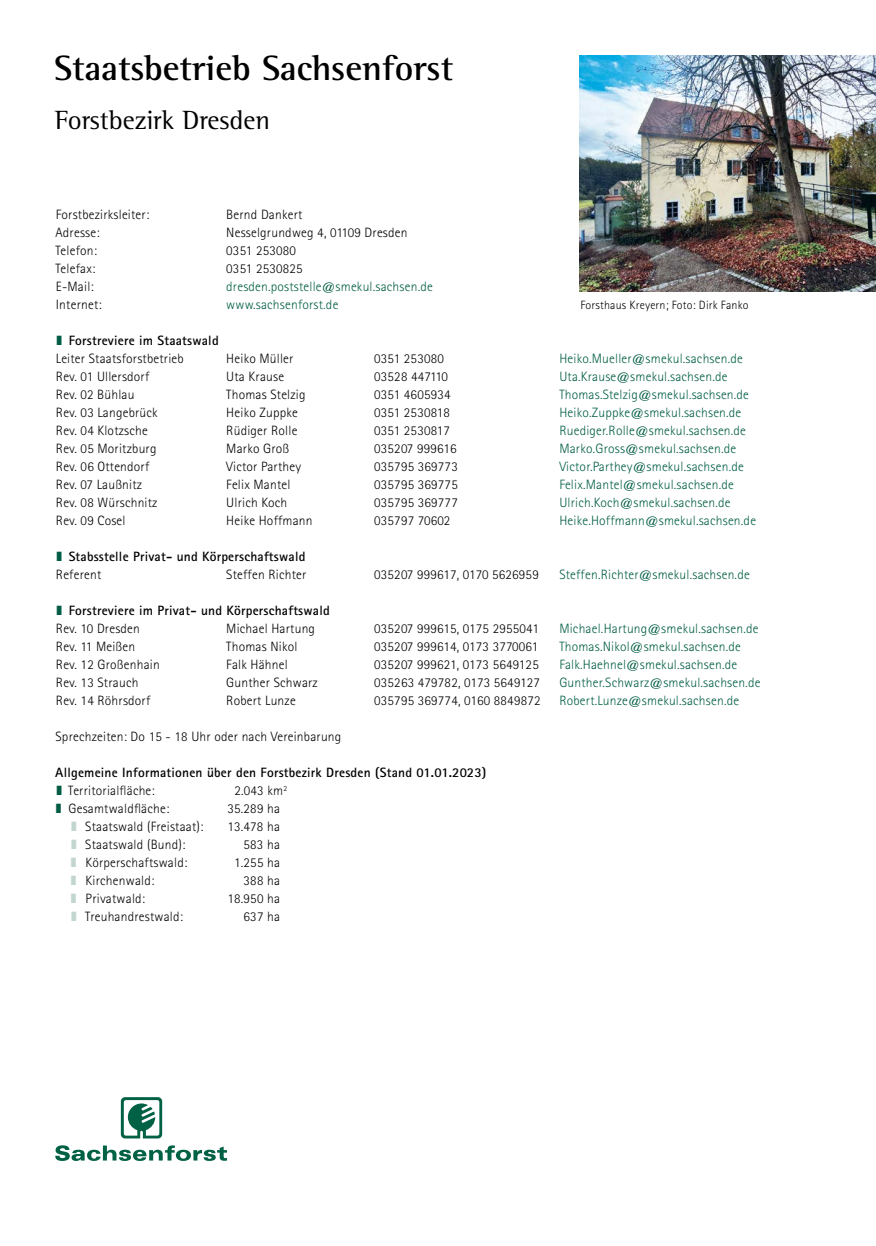
<style>
.page{position:relative;width:876px;height:1246px;background:#fff}
.page>*{position:absolute;margin:0;border:0;box-sizing:border-box;transform-origin:0 0}
.H1_Überschrift_Inhalt{font:700 36px "Rotis Semi Serif Std";color:#000}
.H2_Zwischenüberschrift_18pt{font:27px "Rotis Semi Serif Std";color:#000}
.Impressum{font:300 13.5px "Rotis Sans Serif Std";letter-spacing:.015em;color:#000}
.Impressum-2{font:300 13.5px "Rotis Sans Serif Std";letter-spacing:.015em;color:#005d44}
._2_Aufzählung{font:300 13.5px "Rotis Sans Serif Std";letter-spacing:.015em;color:#000}
._1_Aufzählung{font:700 13.5px "Rotis Sans Serif Std";letter-spacing:.015em;color:#000}
.Impressum-3{font:700 13.5px "Rotis Sans Serif Std";letter-spacing:.015em;color:#000}
._1_Aufzählung-2{font:300 13.5px "Rotis Sans Serif Std";letter-spacing:.015em;color:#000}
.t1{font:300 12px "Rotis Sans Serif Std";letter-spacing:.015em;color:#000}
.s1{color:#005d44}
.s2{color:#c2d6cf}
</style>
<div class="page">
<svg style="left:55px;top:1145px;width:172px;height:16px"></svg>
<svg style="left:121px;top:1097px;width:41px;height:41px"></svg>
<img style="left:580px;top:55px;width:296px;height:236px">
<h1 class="H1_Überschrift_Inhalt" style="left:54px;top:47px;width:401px">Staatsbetrieb Sachsenforst</h1>
<h2 class="H2_Zwischenüberschrift_18pt" style="left:55px;top:104px;width:217px">Forstbezirk Dresden</h2>
<p class="Impressum" style="left:56px;top:207px;width:95px">Forstbezirksleiter:</p>
<p class="Impressum" style="left:226px;top:207px;width:78px">Bernd Dankert</p>
<p class="Impressum" style="left:55px;top:225px;width:46px">Adresse:</p>
<p class="Impressum" style="left:226px;top:225px;width:183px">Nesselgrundweg 4, 01109 Dresden</p>
<p class="Impressum" style="left:55px;top:243px;width:43px">Telefon:</p>
<p class="Impressum" style="left:226px;top:243px;width:71px">0351 253080</p>
<p class="Impressum" style="left:55px;top:261px;width:41px">Telefax:</p>
<p class="Impressum" style="left:226px;top:261px;width:78px">0351 2530825</p>
<p class="Impressum" style="left:56px;top:279px;width:39px">E-Mail:</p>
<p class="Impressum-2" style="left:226px;top:279px;width:208px">dresden.poststelle@smekul.sachsen.de</p>
<p class="Impressum" style="left:56px;top:297px;width:47px">Internet:</p>
<p class="Impressum-2" style="left:226px;top:297px;width:114px">www.sachsenforst.de</p>
<p class="_1_Aufzählung" style="left:56px;top:332px;width:164px"><span class="s1">❚</span> Forstreviere im Staatswald</p>
<p class="Impressum" style="left:56px;top:351px;width:129px">Leiter Staatsforstbetrieb</p>
<p class="Impressum" style="left:226px;top:351px;width:69px">Heiko Müller</p>
<p class="Impressum" style="left:374px;top:351px;width:71px">0351 253080</p>
<p class="Impressum-2" style="left:559px;top:351px;width:185px">Heiko.Mueller@smekul.sachsen.de</p>
<p class="Impressum" style="left:56px;top:369px;width:95px">Rev. 01 Ullersdorf</p>
<p class="Impressum" style="left:226px;top:369px;width:59px">Uta Krause</p>
<p class="Impressum" style="left:374px;top:369px;width:75px">03528 447110</p>
<p class="Impressum-2" style="left:559px;top:369px;width:170px">Uta.Krause@smekul.sachsen.de</p>
<p class="Impressum" style="left:56px;top:387px;width:80px">Rev. 02 Bühlau</p>
<p class="Impressum" style="left:226px;top:387px;width:81px">Thomas Stelzig</p>
<p class="Impressum" style="left:374px;top:387px;width:78px">0351 4605934</p>
<p class="Impressum-2" style="left:559px;top:387px;width:191px">Thomas.Stelzig@smekul.sachsen.de</p>
<p class="Impressum" style="left:56px;top:405px;width:103px">Rev. 03 Langebrück</p>
<p class="Impressum" style="left:226px;top:405px;width:73px">Heiko Zuppke</p>
<p class="Impressum" style="left:374px;top:405px;width:77px">0351 2530818</p>
<p class="Impressum-2" style="left:559px;top:405px;width:184px">Heiko.Zuppke@smekul.sachsen.de</p>
<p class="Impressum" style="left:56px;top:423px;width:93px">Rev. 04 Klotzsche</p>
<p class="Impressum" style="left:226px;top:423px;width:73px">Rüdiger Rolle</p>
<p class="Impressum" style="left:374px;top:423px;width:77px">0351 2530817</p>
<p class="Impressum-2" style="left:559px;top:423px;width:188px">Ruediger.Rolle@smekul.sachsen.de</p>
<p class="Impressum" style="left:56px;top:441px;width:102px">Rev. 05 Moritzburg</p>
<p class="Impressum" style="left:226px;top:441px;width:65px">Marko Groß</p>
<p class="Impressum" style="left:374px;top:441px;width:84px">035207 999616</p>
<p class="Impressum-2" style="left:559px;top:441px;width:178px">Marko.Gross@smekul.sachsen.de</p>
<p class="Impressum" style="left:56px;top:459px;width:95px">Rev. 06 Ottendorf</p>
<p class="Impressum" style="left:226px;top:459px;width:76px">Victor Parthey</p>
<p class="Impressum" style="left:374px;top:459px;width:85px">035795 369773</p>
<p class="Impressum-2" style="left:559px;top:459px;width:186px">Victor.Parthey@smekul.sachsen.de</p>
<p class="Impressum" style="left:56px;top:477px;width:88px">Rev. 07 Laußnitz</p>
<p class="Impressum" style="left:226px;top:477px;width:66px">Felix Mantel</p>
<p class="Impressum" style="left:374px;top:477px;width:85px">035795 369775</p>
<p class="Impressum-2" style="left:559px;top:477px;width:176px">Felix.Mantel@smekul.sachsen.de</p>
<p class="Impressum" style="left:56px;top:495px;width:103px">Rev. 08 Würschnitz</p>
<p class="Impressum" style="left:226px;top:495px;width:63px">Ulrich Koch</p>
<p class="Impressum" style="left:374px;top:495px;width:85px">035795 369777</p>
<p class="Impressum-2" style="left:559px;top:495px;width:173px">Ulrich.Koch@smekul.sachsen.de</p>
<p class="Impressum" style="left:56px;top:513px;width:71px">Rev. 09 Cosel</p>
<p class="Impressum" style="left:226px;top:513px;width:88px">Heike Hoffmann</p>
<p class="Impressum" style="left:374px;top:513px;width:78px">035797 70602</p>
<p class="Impressum-2" style="left:559px;top:513px;width:198px">Heike.Hoffmann@smekul.sachsen.de</p>
<p class="_1_Aufzählung" style="left:56px;top:548px;width:251px"><span class="s1">❚</span> Stabsstelle Privat- und Körperschaftswald</p>
<p class="Impressum" style="left:56px;top:567px;width:47px">Referent</p>
<p class="Impressum" style="left:226px;top:567px;width:82px">Steffen Richter</p>
<p class="Impressum" style="left:374px;top:567px;width:166px">035207 999617, 0170 5626959</p>
<p class="Impressum-2" style="left:559px;top:567px;width:192px">Steffen.Richter@smekul.sachsen.de</p>
<p class="_1_Aufzählung" style="left:56px;top:602px;width:275px"><span class="s1">❚</span> Forstreviere im Privat- und Körperschaftswald</p>
<p class="Impressum" style="left:56px;top:621px;width:86px">Rev. 10 Dresden</p>
<p class="Impressum" style="left:226px;top:621px;width:90px">Michael Hartung</p>
<p class="Impressum" style="left:374px;top:621px;width:166px">035207 999615, 0175 2955041</p>
<p class="Impressum-2" style="left:559px;top:621px;width:201px">Michael.Hartung@smekul.sachsen.de</p>
<p class="Impressum" style="left:56px;top:639px;width:81px">Rev. 11 Meißen</p>
<p class="Impressum" style="left:226px;top:639px;width:73px">Thomas Nikol</p>
<p class="Impressum" style="left:374px;top:639px;width:166px">035207 999614, 0173 3770061</p>
<p class="Impressum-2" style="left:559px;top:639px;width:183px">Thomas.Nikol@smekul.sachsen.de</p>
<p class="Impressum" style="left:56px;top:657px;width:105px">Rev. 12 Großenhain</p>
<p class="Impressum" style="left:226px;top:657px;width:63px">Falk Hähnel</p>
<p class="Impressum" style="left:374px;top:657px;width:166px">035207 999621, 0173 5649125</p>
<p class="Impressum-2" style="left:559px;top:657px;width:179px">Falk.Haehnel@smekul.sachsen.de</p>
<p class="Impressum" style="left:56px;top:675px;width:84px">Rev. 13 Strauch</p>
<p class="Impressum" style="left:226px;top:675px;width:93px">Gunther Schwarz</p>
<p class="Impressum" style="left:374px;top:675px;width:167px">035263 479782, 0173 5649127</p>
<p class="Impressum-2" style="left:559px;top:675px;width:203px">Gunther.Schwarz@smekul.sachsen.de</p>
<p class="Impressum" style="left:56px;top:693px;width:96px">Rev. 14 Röhrsdorf</p>
<p class="Impressum" style="left:226px;top:693px;width:71px">Robert Lunze</p>
<p class="Impressum" style="left:374px;top:693px;width:168px">035795 369774, 0160 8849872</p>
<p class="Impressum-2" style="left:559px;top:693px;width:181px">Robert.Lunze@smekul.sachsen.de</p>
<p class="Impressum" style="left:56px;top:729px;width:287px">Sprechzeiten: Do 15 - 18 Uhr oder nach Vereinbarung</p>
<p class="Impressum-3" style="left:55px;top:764px;width:433px">Allgemeine Informationen über den Forstbezirk Dresden (Stand 01.01.2023)</p>
<p class="_1_Aufzählung-2" style="left:56px;top:783px;width:100px"><span class="s1">❚</span> Territorialfläche:</p>
<p class="_1_Aufzählung-2" style="left:234px;top:783px;width:54px">2.043 km<sup>2</sup></p>
<p class="_1_Aufzählung-2" style="left:56px;top:801px;width:115px"><span class="s1">❚</span> Gesamtwaldfläche:</p>
<p class="_1_Aufzählung-2" style="left:227px;top:801px;width:54px">35.289 ha</p>
<p class="_2_Aufzählung" style="left:71px;top:819px;width:134px"><span class="s2">❚</span> Staatswald (Freistaat):</p>
<p class="_2_Aufzählung" style="left:227px;top:819px;width:54px">13.478 ha</p>
<p class="_2_Aufzählung" style="left:71px;top:837px;width:116px"><span class="s2">❚</span> Staatswald (Bund):</p>
<p class="_2_Aufzählung" style="left:244px;top:837px;width:38px">583 ha</p>
<p class="_2_Aufzählung" style="left:71px;top:855px;width:118px"><span class="s2">❚</span> Körperschaftswald:</p>
<p class="_2_Aufzählung" style="left:234px;top:855px;width:47px">1.255 ha</p>
<p class="_2_Aufzählung" style="left:71px;top:873px;width:85px"><span class="s2">❚</span> Kirchenwald:</p>
<p class="_2_Aufzählung" style="left:244px;top:873px;width:38px">388 ha</p>
<p class="_2_Aufzählung" style="left:71px;top:891px;width:76px"><span class="s2">❚</span> Privatwald:</p>
<p class="_2_Aufzählung" style="left:227px;top:891px;width:54px">18.950 ha</p>
<p class="_2_Aufzählung" style="left:71px;top:909px;width:113px"><span class="s2">❚</span> Treuhandrestwald:</p>
<p class="_2_Aufzählung" style="left:244px;top:909px;width:38px">637 ha</p>
<p class="t1" style="left:580px;top:298px;width:170px">Forsthaus Kreyern; Foto: Dirk Fanko</p>
</div>
